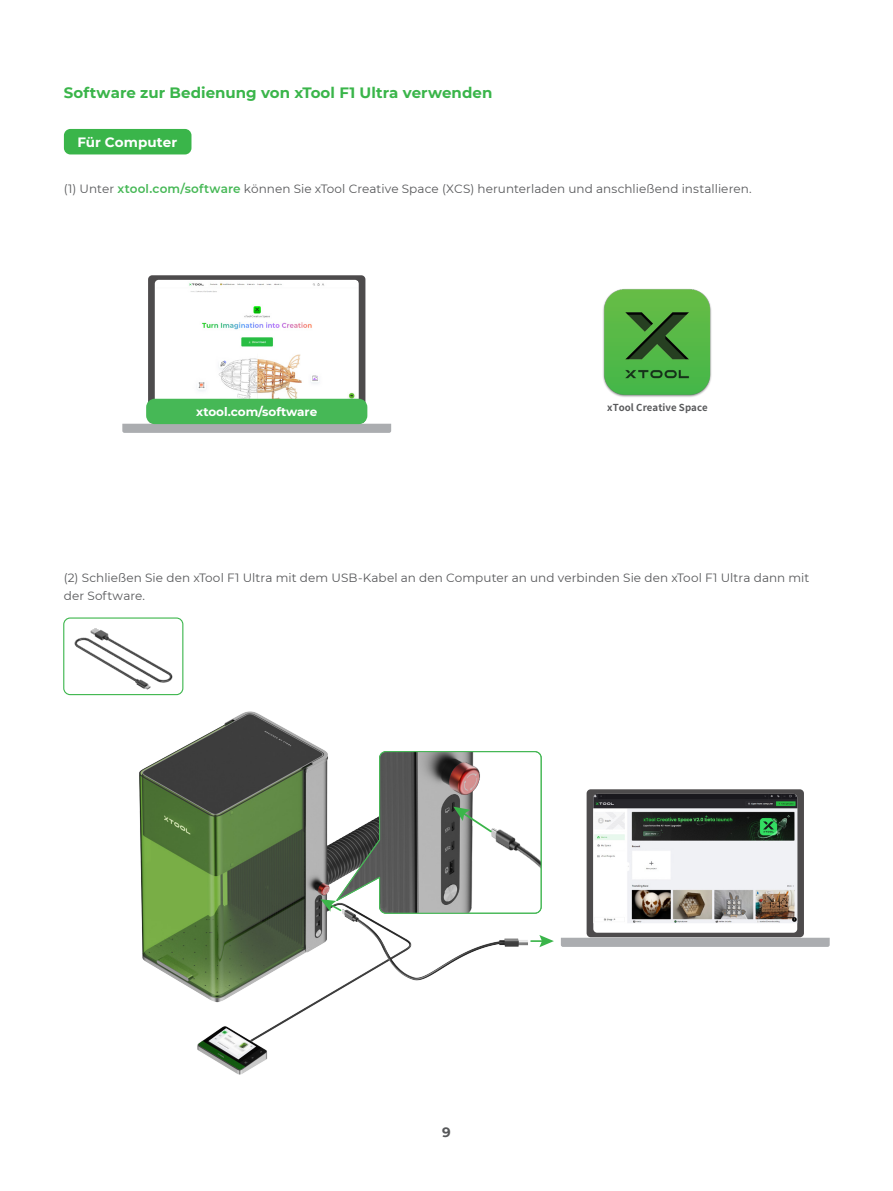
<style>
.page{position:relative;width:893px;height:1191px;background:#fff}
.page>*{position:absolute;margin:0;border:0;box-sizing:border-box;transform-origin:0 0}
.t1{font:700 15px "Montserrat";letter-spacing:.005em;color:#3ab54a}
.t2{font:700 13.5px "Montserrat";letter-spacing:.005em;color:#fff}
.t3{font:700 13.5px "Montserrat";color:#57585a}
.t4{font:12px/18px "Montserrat";letter-spacing:.005em;color:#57585a}
.t5{font:700 12px "Montserrat";color:#fff}
.t6{font:700 9.6px "Source Han Sans CN";letter-spacing:.005em;color:#58595b}
.s1{font-weight:600;color:#46b856}
</style>
<div class="page">
<svg style="left:122px;top:424px;width:269px;height:9px;background:#abaeb0"></svg>
<div style="left:148px;top:275px;width:217px;height:148px;background:#4d4b4c;border-radius:4px"></div>
<div style="left:155px;top:280px;width:204px;height:139px;background:#fff;border-radius:4px"></div>
<img style="left:603px;top:289px;width:109px;height:108px">
<img style="left:156px;top:283px;width:201px;height:116px">
<div style="left:146px;top:399px;width:221px;height:25px;background:#46b856;border-radius:9px"></div>
<img style="left:65px;top:617px;width:118px;height:79px">
<img style="left:80px;top:670px;width:451px;height:405px">
<img style="left:127px;top:720px;width:203px;height:350px">
<svg style="left:561px;top:937px;width:269px;height:10px;background:#aeb0b3"></svg>
<svg style="left:587px;top:789px;width:217px;height:148px;background:#595758"></svg>
<div style="left:593px;top:794px;width:204px;height:138px;background:#fff;border-radius:4px"></div>
<svg style="left:531px;top:935px;width:23px;height:12px"></svg>
<svg style="left:321px;top:750px;width:221px;height:164px"></svg>
<img style="left:593px;top:794px;width:204px;height:129px">
<img style="left:208px;top:1028px;width:48px;height:31px">
<div style="left:64px;top:129px;width:127px;height:25px;background:#3ab54a;border-radius:6px"></div>
<p class="t1" style="left:64px;top:82px;width:430px">Software zur Bedienung von xTool F1 Ultra verwenden</p>
<p class="t2" style="left:77px;top:132px;width:101px">Für Computer</p>
<p class="t4" style="left:64px;top:179px;width:689px">(1) Unter <span class="s1">xtool.com/software</span> können Sie xTool Creative Space (XCS) herunterladen und anschließend installieren.</p>
<p class="t5" style="left:196px;top:403px;width:122px">xtool.com/software</p>
<p class="t6" style="left:607px;top:402px;width:102px">xTool Creative Space</p>
<p class="t4" style="left:64px;top:569px;width:747px">(2) Schließen Sie den xTool F1 Ultra mit dem USB-Kabel an den Computer an und verbinden Sie den xTool F1 Ultra dann mit der Software.</p>
<p class="t3" style="left:442px;top:1122px;width:10px">9</p>
</div>
